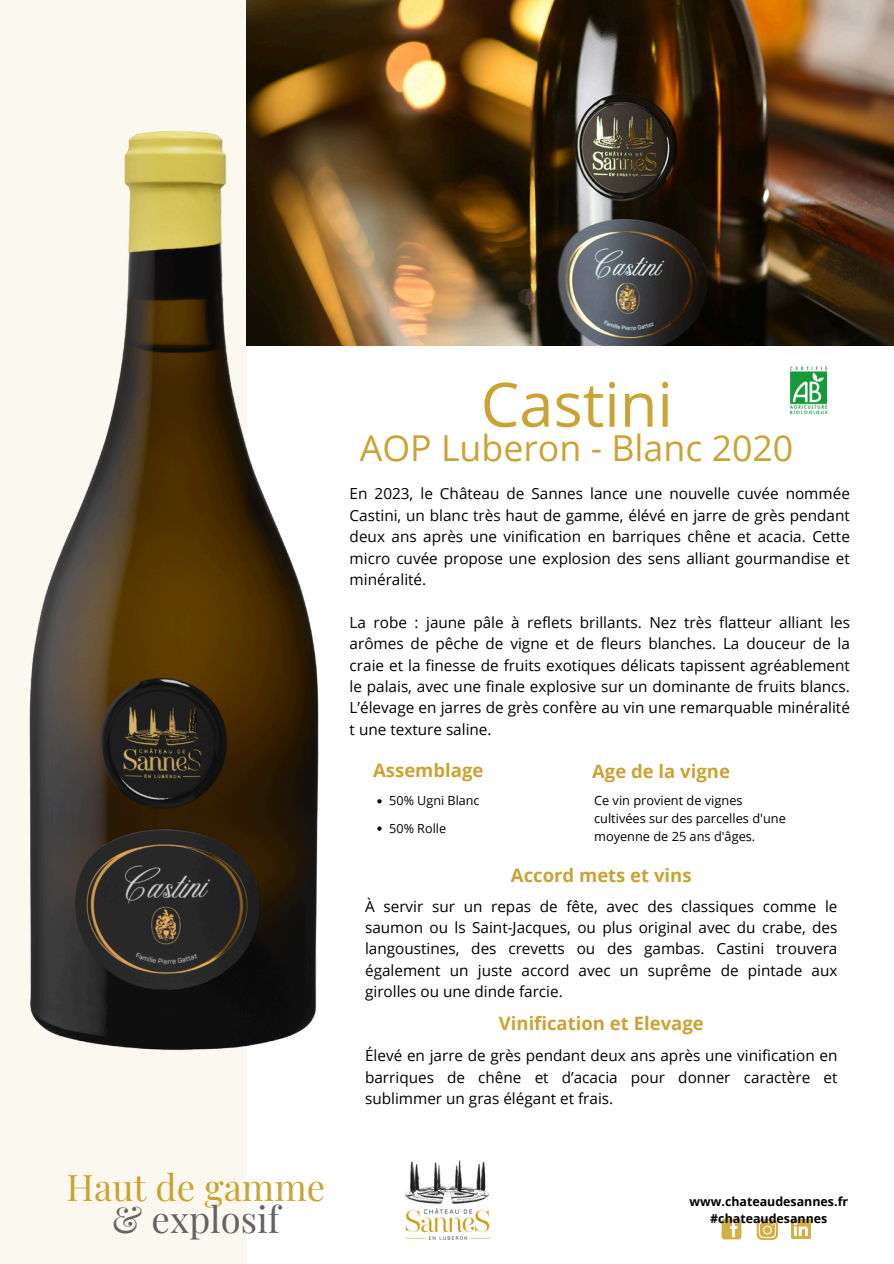
<style>
.page{position:relative;width:894px;height:1264px;background:#fff}
.page>*{position:absolute;margin:0;border:0;box-sizing:border-box;transform-origin:0 0}
.t1{font:61.2px "Open Sans";color:#caa334}
.t2{font:36.45px/32.7px "Playfair Display";color:#caa334;text-align:center}
.t3{font:35.7px "Open Sans";color:#caa334}
.t4{font:700 18.45px "Open Sans";color:#caa334}
.t5{font:15.3px/21.3px "Open Sans";color:#000;text-align:justify}
.t6{font:12.75px/17.7px "Open Sans";color:#000}
.t7{font:12.6px "Open Sans";color:#000}
.t8{font:700 12.45px/17.1px "Open Sans";color:#000;text-align:center}
.s1{color:#636363}
</style>
<div class="page">
<img style="left:790px;top:366px;width:36px;height:47px">
<div style="left:0;top:0;width:246px;height:1263px;background:#fbf9ef"></div>
<img style="left:246px;top:0;width:647px;height:345px">
<img style="left:405px;top:1160px;width:85px;height:80px">
<img style="left:791px;top:1219px;width:19px;height:19px">
<img style="left:721px;top:1218px;width:20px;height:21px">
<img style="left:756px;top:1219px;width:21px;height:20px">
<img style="left:29px;top:113px;width:320px;height:984px">
<svg style="left:377px;top:799px;width:4px;height:4px"></svg>
<svg style="left:377px;top:826px;width:4px;height:4px"></svg>
<p class="t2" style="left:66px;top:1169px;width:260px">Haut de gamme <span class="s1">&amp; explosif</span></p>
<p class="t1" style="left:480px;top:361px;width:193px">Castini</p>
<p class="t3" style="left:360px;top:422px;width:435px">AOP Luberon - Blanc 2020</p>
<h2 class="t5" style="left:349px;top:483px;width:501px">En 2023, le Château de Sannes lance une nouvelle cuvée nommée Castini, un blanc très haut de gamme, élévé en jarre de grès pendant deux ans après une vinification en barriques chêne et acacia. Cette micro cuvée propose une explosion des sens alliant gourmandise et minéralité.</h2>
<p class="t5" style="left:349px;top:611px;width:501px">La robe : jaune pâle à reflets brillants. Nez très flatteur alliant les arômes de pêche de vigne et de fleurs blanches. La douceur de la craie et la finesse de fruits exotiques délicats tapissent agréablement le palais, avec une finale explosive sur un dominante de fruits blancs.<br>L’élevage en jarres de grès confère au vin une remarquable minéralité t une texture saline.</p>
<h2 class="t4" style="left:373px;top:757px;width:112px">Assemblage</h2>
<h3 class="t4" style="left:592px;top:758px;width:139px">Age de la vigne</h3>
<h1 class="t7" style="left:389px;top:791px;width:92px">50% Ugni Blanc</h1>
<h4 class="t7" style="left:389px;top:819px;width:58px">50% Rolle</h4>
<h2 class="t6" style="left:594px;top:791px;width:193px">Ce vin provient de vignes cultivées sur des parcelles d'une moyenne de 25 ans d'âges.</h2>
<p class="t4" style="left:511px;top:862px;width:182px">Accord mets et vins</p>
<p class="t5" style="left:365px;top:895px;width:474px">À servir sur un repas de fête, avec des classiques comme le saumon ou ls Saint-Jacques, ou plus original avec du crabe, des langoustines, des crevetts ou des gambas. Castini trouvera également un juste accord avec un suprême de pintade aux girolles ou une dinde farcie.</p>
<p class="t4" style="left:498px;top:1010px;width:206px">Vinification et Elevage</p>
<h3 class="t5" style="left:365px;top:1044px;width:474px">Élevé en jarre de grès pendant deux ans après une vinification en barriques de chêne et d’acacia pour donner caractère et sublimmer un gras élégant et frais.</h3>
<p class="t8" style="left:689px;top:1192px;width:160px">www.chateaudesannes.fr #chateaudesannes</p>
</div>
